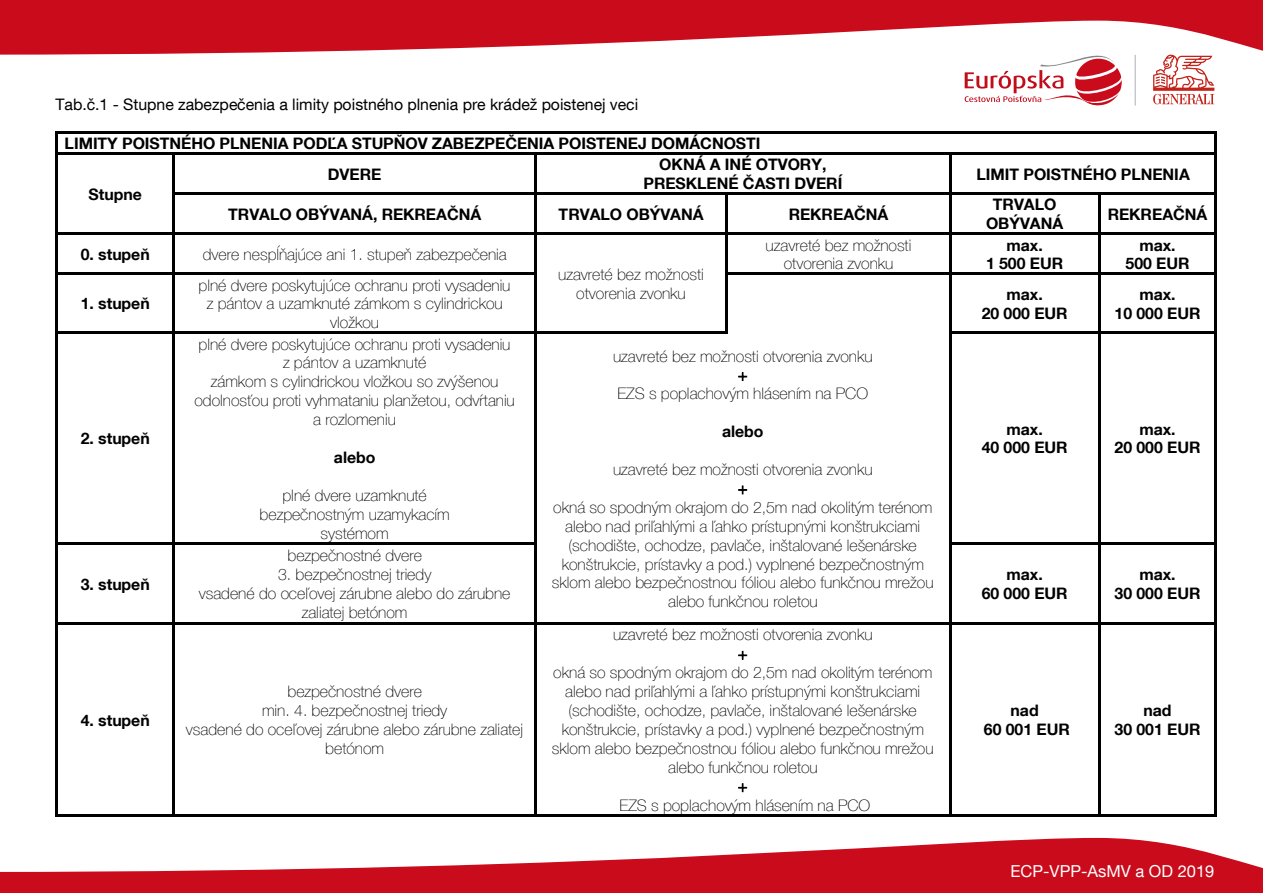
<style>
.page{position:relative;width:1263px;height:893px;background:#fff}
.page>*{position:absolute;margin:0;border:0;box-sizing:border-box;transform-origin:0 0}
.t1{font:16.5px "Helvetica Neue LT Com";color:#fff}
.t2{font:100 15.9px/18.9px "Helvetica Neue LT Com";color:#000;text-align:center}
.t3{font:700 15.9px/18.9px "Helvetica Neue LT Com";color:#000;text-align:center}
.t4{font:15.9px "Helvetica Neue LT Com";color:#000}
</style>
<div class="page">
<svg style="left:0;top:0;width:1263px;height:55px;fill:#c90b1c"></svg>
<svg style="left:0;top:838px;width:1263px;height:55px;fill:#c90b1c"></svg>
<hr style="left:58px;top:132px;width:1157px;height:2px;background:#000">
<hr style="left:55px;top:134px;width:3px;height:19px;background:#000">
<hr style="left:58px;top:153px;width:115px;height:2px;background:#000">
<hr style="left:175px;top:153px;width:359px;height:2px;background:#000">
<hr style="left:536px;top:153px;width:413px;height:2px;background:#000">
<hr style="left:951px;top:153px;width:264px;height:2px;background:#000">
<svg style="left:1215px;top:132px;width:2px;height:23px"></svg>
<hr style="left:55px;top:155px;width:3px;height:38px;background:#000">
<hr style="left:173px;top:155px;width:2px;height:38px;background:#000">
<hr style="left:534px;top:155px;width:2px;height:38px;background:#000">
<hr style="left:949px;top:155px;width:2px;height:38px;background:#000">
<hr style="left:1215px;top:155px;width:2px;height:38px;background:#000">
<hr style="left:175px;top:193px;width:359px;height:2px;background:#000">
<hr style="left:536px;top:193px;width:190px;height:2px;background:#000">
<hr style="left:728px;top:193px;width:221px;height:2px;background:#000">
<hr style="left:951px;top:193px;width:147px;height:2px;background:#000">
<hr style="left:1100px;top:193px;width:115px;height:2px;background:#000">
<hr style="left:55px;top:195px;width:3px;height:38px;background:#000">
<hr style="left:173px;top:195px;width:2px;height:38px;background:#000">
<hr style="left:534px;top:195px;width:2px;height:38px;background:#000">
<hr style="left:726px;top:195px;width:2px;height:38px;background:#000">
<hr style="left:949px;top:195px;width:2px;height:38px;background:#000">
<hr style="left:1098px;top:195px;width:2px;height:38px;background:#000">
<hr style="left:1215px;top:195px;width:2px;height:38px;background:#000">
<hr style="left:58px;top:233px;width:115px;height:2px;background:#000">
<hr style="left:175px;top:233px;width:359px;height:2px;background:#000">
<hr style="left:536px;top:233px;width:190px;height:2px;background:#000">
<hr style="left:728px;top:233px;width:221px;height:2px;background:#000">
<hr style="left:951px;top:233px;width:147px;height:2px;background:#000">
<hr style="left:1100px;top:233px;width:115px;height:2px;background:#000">
<hr style="left:55px;top:235px;width:3px;height:38px;background:#000">
<hr style="left:173px;top:235px;width:2px;height:38px;background:#000">
<hr style="left:534px;top:235px;width:2px;height:38px;background:#000">
<hr style="left:726px;top:235px;width:2px;height:38px;background:#000">
<hr style="left:949px;top:235px;width:2px;height:38px;background:#000">
<hr style="left:1098px;top:235px;width:2px;height:38px;background:#000">
<hr style="left:1215px;top:235px;width:2px;height:38px;background:#000">
<hr style="left:58px;top:273px;width:115px;height:2px;background:#000">
<hr style="left:175px;top:273px;width:359px;height:2px;background:#000">
<hr style="left:728px;top:273px;width:221px;height:2px;background:#000">
<hr style="left:951px;top:273px;width:147px;height:2px;background:#000">
<hr style="left:1100px;top:273px;width:115px;height:2px;background:#000">
<hr style="left:55px;top:275px;width:3px;height:57px;background:#000">
<hr style="left:173px;top:275px;width:2px;height:57px;background:#000">
<hr style="left:534px;top:275px;width:2px;height:57px;background:#000">
<hr style="left:726px;top:275px;width:2px;height:57px;background:#000">
<hr style="left:949px;top:275px;width:2px;height:57px;background:#000">
<hr style="left:1098px;top:275px;width:2px;height:57px;background:#000">
<hr style="left:1215px;top:275px;width:2px;height:57px;background:#000">
<hr style="left:58px;top:332px;width:115px;height:2px;background:#000">
<hr style="left:175px;top:332px;width:359px;height:2px;background:#000">
<hr style="left:536px;top:332px;width:190px;height:2px;background:#000">
<hr style="left:951px;top:332px;width:147px;height:2px;background:#000">
<hr style="left:1100px;top:332px;width:115px;height:2px;background:#000">
<hr style="left:55px;top:334px;width:3px;height:208px;background:#000">
<hr style="left:173px;top:334px;width:2px;height:208px;background:#000">
<hr style="left:534px;top:334px;width:2px;height:208px;background:#000">
<hr style="left:949px;top:334px;width:2px;height:208px;background:#000">
<hr style="left:1098px;top:334px;width:2px;height:208px;background:#000">
<hr style="left:1215px;top:334px;width:2px;height:208px;background:#000">
<hr style="left:58px;top:542px;width:115px;height:2px;background:#000">
<hr style="left:175px;top:542px;width:359px;height:2px;background:#000">
<hr style="left:951px;top:542px;width:147px;height:2px;background:#000">
<hr style="left:1100px;top:542px;width:115px;height:2px;background:#000">
<hr style="left:55px;top:544px;width:3px;height:79px;background:#000">
<hr style="left:173px;top:544px;width:2px;height:79px;background:#000">
<hr style="left:534px;top:544px;width:2px;height:79px;background:#000">
<hr style="left:949px;top:544px;width:2px;height:79px;background:#000">
<hr style="left:1098px;top:544px;width:2px;height:79px;background:#000">
<hr style="left:1215px;top:544px;width:2px;height:79px;background:#000">
<hr style="left:58px;top:623px;width:115px;height:2px;background:#000">
<hr style="left:175px;top:623px;width:359px;height:2px;background:#000">
<hr style="left:536px;top:623px;width:413px;height:2px;background:#000">
<hr style="left:951px;top:623px;width:147px;height:2px;background:#000">
<hr style="left:1100px;top:623px;width:115px;height:2px;background:#000">
<hr style="left:55px;top:625px;width:3px;height:189px;background:#000">
<hr style="left:58px;top:814px;width:115px;height:2px;background:#000">
<hr style="left:173px;top:625px;width:2px;height:189px;background:#000">
<hr style="left:175px;top:814px;width:359px;height:2px;background:#000">
<hr style="left:534px;top:625px;width:2px;height:189px;background:#000">
<hr style="left:536px;top:814px;width:413px;height:2px;background:#000">
<hr style="left:949px;top:625px;width:2px;height:189px;background:#000">
<hr style="left:951px;top:814px;width:147px;height:2px;background:#000">
<hr style="left:1098px;top:625px;width:2px;height:189px;background:#000">
<hr style="left:1100px;top:814px;width:115px;height:2px;background:#000">
<hr style="left:1215px;top:625px;width:2px;height:189px;background:#000">
<hr style="left:1135px;top:55px;width:1px;height:51px;background:#afafb3">
<svg style="left:1153px;top:54px;width:61px;height:50px"></svg>
<svg style="left:965px;top:44px;width:157px;height:62px"></svg>
<p class="t4" style="left:55px;top:95px;width:584px">Tab.č.1 - Stupne zabezpečenia a limity poistného plnenia pre krádež poistenej veci</p>
<p class="t3" style="left:65px;top:134px;width:697px">LIMITY POISTNÉHO PLNENIA PODĽA STUPŇOV ZABEZPEČENIA POISTENEJ DOMÁCNOSTI</p>
<p class="t3" style="left:89px;top:184px;width:55px">Stupne</p>
<p class="t3" style="left:643px;top:155px;width:200px">OKNÁ A INÉ OTVORY,<br>PRESKLENÉ ČASTI DVERÍ</p>
<p class="t3" style="left:976px;top:164px;width:215px">LIMIT POISTNÉHO PLNENIA</p>
<p class="t3" style="left:328px;top:164px;width:55px">DVERE</p>
<p class="t3" style="left:228px;top:204px;width:255px">TRVALO OBÝVANÁ, REKREAČNÁ</p>
<p class="t3" style="left:559px;top:204px;width:146px">TRVALO OBÝVANÁ</p>
<p class="t3" style="left:789px;top:204px;width:101px">REKREAČNÁ</p>
<p class="t3" style="left:986px;top:195px;width:79px">TRVALO<br>OBÝVANÁ</p>
<p class="t3" style="left:1108px;top:204px;width:101px">REKREAČNÁ</p>
<p class="t3" style="left:81px;top:244px;width:71px">0. stupeň</p>
<p class="t2" style="left:203px;top:245px;width:306px">dvere nespĺňajúce ani 1. stupeň zabezpečenia</p>
<p class="t3" style="left:81px;top:294px;width:71px">1. stupeň</p>
<p class="t2" style="left:199px;top:275px;width:313px">plné dvere poskytujúce ochranu proti vysadeniu z pántov a uzamknuté zámkom s cylindrickou vložkou</p>
<p class="t2" style="left:558px;top:265px;width:147px">uzavreté bez možnosti otvorenia zvonku</p>
<p class="t2" style="left:766px;top:235px;width:147px">uzavreté bez možnosti otvorenia zvonku</p>
<p class="t3" style="left:986px;top:235px;width:79px">max.<br>1 500 EUR</p>
<p class="t3" style="left:1125px;top:235px;width:66px">max.<br>500 EUR</p>
<p class="t3" style="left:982px;top:284px;width:87px">max.<br>20 000 EUR</p>
<p class="t3" style="left:1114px;top:284px;width:87px">max.<br>10 000 EUR</p>
<p class="t3" style="left:81px;top:428px;width:71px">2. stupeň</p>
<p class="t3" style="left:81px;top:574px;width:71px">3. stupeň</p>
<p class="t3" style="left:81px;top:710px;width:71px">4. stupeň</p>
<p class="t2" style="left:194px;top:334px;width:322px">plné dvere poskytujúce ochranu proti vysadeniu z pántov a uzamknuté<br>zámkom s cylindrickou vložkou so zvýšenou odolnosťou proti vyhmataniu planžetou, odvŕtaniu a rozlomeniu</p>
<p class="t3" style="left:334px;top:447px;width:43px">alebo</p>
<p class="t2" style="left:260px;top:485px;width:192px">plné dvere uzamknuté bezpečnostným uzamykacím systémom</p>
<p class="t2" style="left:613px;top:346px;width:261px">uzavreté bez možnosti otvorenia zvonku +<br>EZS s poplachovým hlásením na PCO</p>
<p class="t3" style="left:722px;top:422px;width:43px">alebo</p>
<p class="t2" style="left:552px;top:460px;width:383px">uzavreté bez možnosti otvorenia zvonku<br>+<br>okná so spodným okrajom do 2,5m nad okolitým terénom alebo nad priľahlými a ľahko prístupnými konštrukciami (schodište, ochodze, pavlače, inštalované lešenárske konštrukcie, prístavky a pod.) vyplnené bezpečnostným sklom alebo bezpečnostnou fóliou alebo funkčnou mrežou alebo funkčnou roletou</p>
<p class="t3" style="left:982px;top:419px;width:87px">max.<br>40 000 EUR</p>
<p class="t3" style="left:1114px;top:419px;width:87px">max.<br>20 000 EUR</p>
<p class="t2" style="left:287px;top:546px;width:136px">bezpečnostné dvere</p>
<p class="t2" style="left:199px;top:565px;width:313px">3. bezpečnostnej triedy<br>vsadené do oceľovej zárubne alebo do zárubne zaliatej betónom</p>
<p class="t3" style="left:982px;top:565px;width:87px">max.<br>60 000 EUR</p>
<p class="t3" style="left:1114px;top:565px;width:87px">max.<br>30 000 EUR</p>
<p class="t2" style="left:186px;top:682px;width:339px">bezpečnostné dvere<br>min. 4. bezpečnostnej triedy<br>vsadené do oceľovej zárubne alebo zárubne zaliatej betónom</p>
<p class="t2" style="left:552px;top:625px;width:383px">uzavreté bez možnosti otvorenia zvonku<br>+<br>okná so spodným okrajom do 2,5m nad okolitým terénom alebo nad priľahlými a ľahko prístupnými konštrukciami (schodište, ochodze, pavlače, inštalované lešenárske konštrukcie, prístavky a pod.) vyplnené bezpečnostným sklom alebo bezpečnostnou fóliou alebo funkčnou mrežou alebo funkčnou roletou<br>+<br>EZS s poplachovým hlásením na PCO</p>
<p class="t3" style="left:984px;top:700px;width:87px">nad<br>60 001 EUR</p>
<p class="t3" style="left:1114px;top:700px;width:87px">nad<br>30 001 EUR</p>
<p class="t1" style="left:1010px;top:861px;width:205px">ECP-VPP-AsMV a OD 2019</p>
</div>
